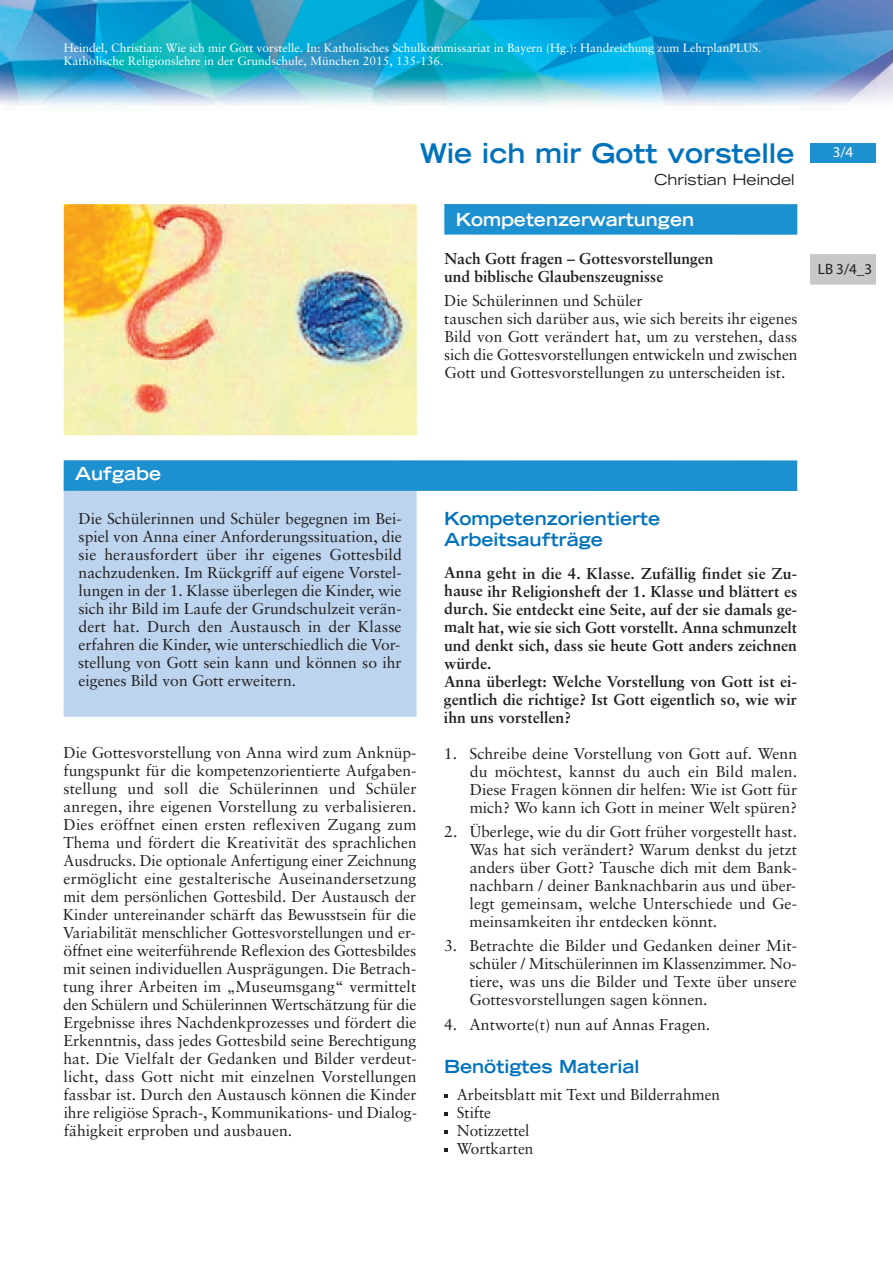
<style>
.page{position:relative;width:893px;height:1263px;background:#fff}
.page>*{position:absolute;margin:0;border:0;box-sizing:border-box;transform-origin:0 0}
.t1{font:700 expanded 27px "Trade Gothic LH";color:#0072bc}
.t2{font:700 expanded 18px/21px "Trade Gothic LH";color:#0072bc}
.t3{font:700 expanded 18px "Trade Gothic LH";color:#fff}
.t4{font:15.75px/18px "Sabon LT";color:#231f20;text-align:justify}
.t5{font:700 15.75px/18px "Sabon LT";color:#231f20}
.t6{font:expanded 15px "Trade Gothic LH";color:#231f20}
.t7{font:15px "Myriad Pro";color:#231f20}
.t8{font:15px "Myriad Pro";color:#fff}
.t9{font:12px/12.8px "Sabon LT";color:#fff}
</style>
<div class="page">
<img style="left:1px;top:0;width:892px;height:106px">
<div style="left:64px;top:479px;width:353px;height:238px;background:#bcd4ee"></div>
<svg style="left:444px;top:1094px;width:3px;height:4px"></svg>
<svg style="left:444px;top:1112px;width:3px;height:4px"></svg>
<svg style="left:444px;top:1130px;width:3px;height:4px"></svg>
<svg style="left:444px;top:1148px;width:3px;height:4px"></svg>
<div style="left:810px;top:254px;width:66px;height:31px;background:#c7c8ca"></div>
<div style="left:810px;top:143px;width:66px;height:20px;background:#1d90d0"></div>
<div style="left:444px;top:204px;width:353px;height:31px;background:#1d90d0"></div>
<div style="left:64px;top:460px;width:733px;height:31px;background:#1d90d0"></div>
<img style="left:64px;top:204px;width:353px;height:231px">
<p class="t9" style="left:64px;top:43px;width:699px">Heindel, Christian: Wie ich mir Gott vorstelle. In: Katholisches Schulkommissariat in Bayern (Hg.): Handreichung zum LehrplanPLUS.<br>Katholische Religionslehre in der Grundschule, München 2015, 135-136.</p>
<h1 class="t1" style="left:420px;top:143px;width:376px">Wie ich mir Gott vorstelle</h1>
<p class="t6" style="left:654px;top:174px;width:142px">Christian Heindel</p>
<p class="t3" style="left:456px;top:213px;width:240px">Kompetenzerwartungen</p>
<p class="t5" style="left:444px;top:251px;width:271px">Nach Gott fragen – Gottesvorstellungen und biblische Glaubenszeugnisse</p>
<p class="t4" style="left:444px;top:294px;width:355px;text-align:left">Die Schülerinnen und Schüler<br>tauschen sich darüber aus, wie sich bereits ihr eigenes Bild von Gott verändert hat, um zu verstehen, dass sich die Gottesvorstellungen entwickeln und zwischen Gott und Gottesvorstellungen zu unterscheiden ist.</p>
<p class="t8" style="left:833px;top:146px;width:22px">3/4</p>
<p class="t7" style="left:818px;top:264px;width:56px">LB 3/4_3</p>
<p class="t3" style="left:75px;top:467px;width:88px">Aufgabe</p>
<p class="t4" style="left:78px;top:511px;width:325px">Die Schülerinnen und Schüler begegnen im Bei&shy;spiel von Anna einer Anforderungssituation, die sie herausfordert über ihr eigenes Gottesbild nachzudenken. Im Rückgriff auf eigene Vorstel&shy;lungen in der 1. Klasse überlegen die Kinder, wie sich ihr Bild im Laufe der Grundschulzeit verän&shy;dert hat. Durch den Austausch in der Klasse erfahren die Kinder, wie unterschiedlich die Vor&shy;stellung von Gott sein kann und können so ihr eigenes Bild von Gott erweitern.</p>
<p class="t4" style="left:63px;top:745px;width:355px">Die Gottesvorstellung von Anna wird zum Anknüp&shy;fungspunkt für die kompetenzorientierte Aufgaben&shy;stellung und soll die Schülerinnen und Schüler anregen, ihre eigenen Vorstellung zu verbalisieren.<br>Dies eröffnet einen ersten reflexiven Zugang zum Thema und fördert die Kreativität des sprachlichen Ausdrucks. Die optionale Anfertigung einer Zeichnung ermöglicht eine gestalterische Auseinandersetzung mit dem persönlichen Gottesbild. Der Austausch der Kinder untereinander schärft das Bewusstsein für die Variabilität menschlicher Gottesvorstellungen und er&shy;öffnet eine weiterführende Reflexion des Gottesbildes mit seinen individuellen Ausprägungen. Die Betrach&shy;tung ihrer Arbeiten im „Museumsgang“ vermittelt den Schülern und Schülerinnen Wertschätzung für die Ergebnisse ihres Nachdenkprozesses und fördert die Erkenntnis, dass jedes Gottesbild seine Berechtigung hat. Die Vielfalt der Gedanken und Bilder verdeut&shy;licht, dass Gott nicht mit einzelnen Vorstellungen fassbar ist. Durch den Austausch können die Kinder ihre religiöse Sprach-, Kommunikations- und Dialog&shy;fähigkeit erproben und ausbauen.</p>
<p class="t2" style="left:444px;top:510px;width:218px">Kompetenzorientierte<br>Arbeitsaufträge</p>
<p class="t5" style="left:444px;top:566px;width:355px">Anna geht in die 4. Klasse. Zufällig findet sie Zu&shy;hause ihr Religionsheft der 1. Klasse und blättert es durch. Sie entdeckt eine Seite, auf der sie damals ge&shy;malt hat, wie sie sich Gott vorstellt. Anna schmunzelt und denkt sich, dass sie heute Gott anders zeichnen würde.<br>Anna überlegt: Welche Vorstellung von Gott ist ei&shy;gentlich die richtige? Ist Gott eigentlich so, wie wir ihn uns vorstellen?</p>
<p class="t4" style="left:470px;top:746px;width:329px;text-indent:-26px">1. Schreibe deine Vorstellung von Gott auf. Wenn du möchtest, kannst du auch ein Bild malen.<br>Diese Fragen können dir helfen: Wie ist Gott für mich? Wo kann ich Gott in meiner Welt spüren?</p>
<p class="t4" style="left:470px;top:824px;width:329px;text-indent:-25px">2. Überlege, wie du dir Gott früher vorgestellt hast.<br>Was hat sich verändert? Warum denkst du jetzt anders über Gott? Tausche dich mit dem Bank&shy;nachbarn / deiner Banknachbarin aus und über&shy;legt gemeinsam, welche Unterschiede und Ge&shy;meinsamkeiten ihr entdecken könnt.</p>
<p class="t4" style="left:469px;top:939px;width:329px;text-indent:-25px">3. Betrachte die Bilder und Gedanken deiner Mit&shy;schüler / Mitschülerinnen im Klassenzimmer. No&shy;tiere, was uns die Bilder und Texte über unsere Gottesvorstellungen sagen können.</p>
<p class="t4" style="left:444px;top:1017px;width:268px">4. Antworte(t) nun auf Annas Fragen.</p>
<p class="t2" style="left:444px;top:1058px;width:197px">Benötigtes Material</p>
<p class="t4" style="left:457px;top:1087px;width:265px;text-align:left">Arbeitsblatt mit Text und Bilderrahmen<br>Stifte<br>Notizzettel<br>Wortkarten</p>
</div>
